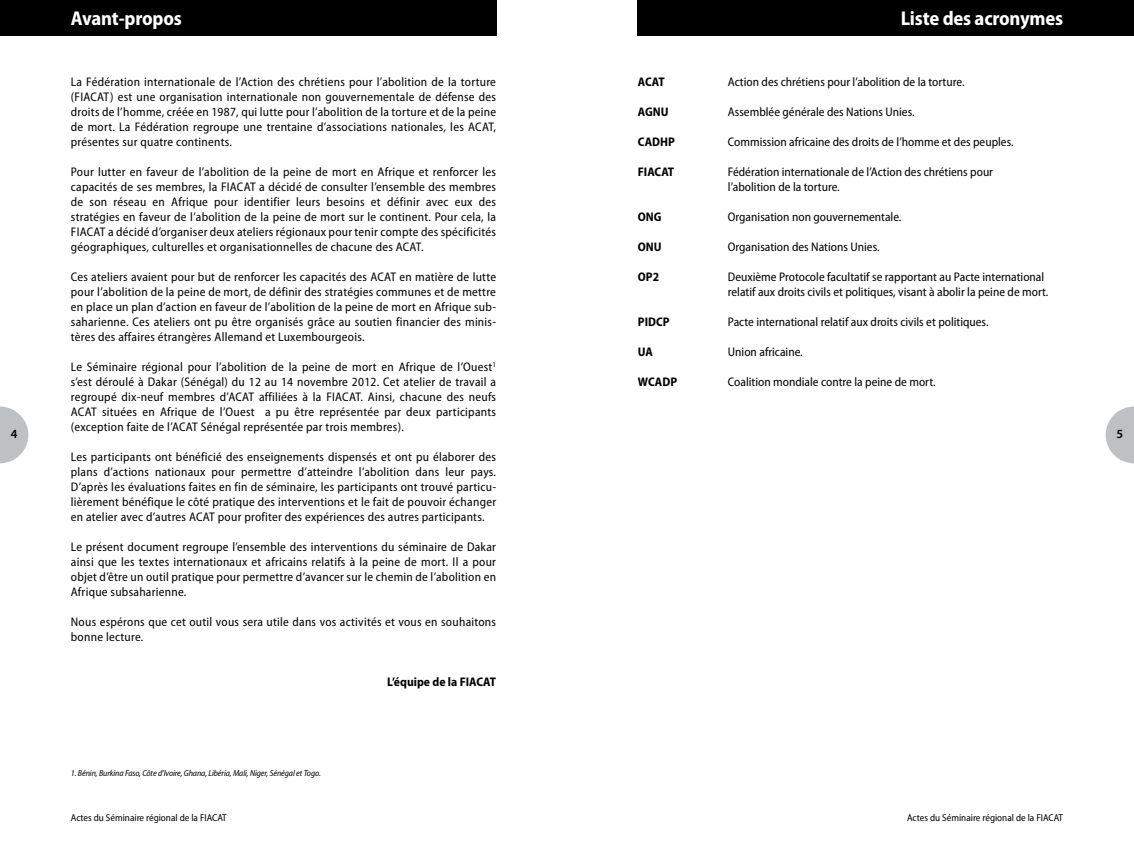
<style>
.page{position:relative;width:1134px;height:851px;background:#fff}
.page>*{position:absolute;margin:0;border:0;box-sizing:border-box;transform-origin:0 0}
.t1{font:700 semi-condensed 20px "Myriad Pro";letter-spacing:-.01em;color:#fff}
.t2{font:semi-condensed 12.5px/15px "Myriad Pro";color:#000;text-align:justify}
.t3{font:semi-condensed 12.5px/15px "Myriad Pro";letter-spacing:.02em;color:#000}
.t4{font:700 semi-condensed 12.5px "Myriad Pro";color:#000}
.t5{font:600 12.5px "Myriad Pro";color:#000}
.t6{font:semi-condensed 10px "Myriad Pro";color:#000}
.t7{font:italic semi-condensed 8.75px "Myriad Pro";letter-spacing:-.01em;color:#000}
</style>
<div class="page">
<svg style="left:0;top:406px;width:28px;height:57px"></svg>
<svg style="left:1106px;top:406px;width:28px;height:57px"></svg>
<div style="left:0;top:0;width:496px;height:35px;background:#000"></div>
<div style="left:638px;top:0;width:496px;height:35px;background:#000"></div>
<h1 class="t1" style="left:71px;top:7px;width:113px">Avant-propos</h1>
<h1 class="t1" style="left:901px;top:7px;width:164px">Liste des acronymes</h1>
<p class="t2" style="left:71px;top:74px;width:427px">La Fédération internationale de l’Action des chrétiens pour l’abolition de la torture (FIACAT) est une organisation internationale non gouvernementale de défense des droits de l’homme, créée en 1987, qui lutte pour l’abolition de la torture et de la peine de mort. La Fédération regroupe une trentaine d’associations nationales, les ACAT, présentes sur quatre continents.</p>
<p class="t2" style="left:71px;top:164px;width:427px">Pour lutter en faveur de l’abolition de la peine de mort en Afrique et renforcer les capacités de ses membres, la FIACAT a décidé de consulter l’ensemble des membres de son réseau en Afrique pour identifier leurs besoins et définir avec eux des stratégies en faveur de l’abolition de la peine de mort sur le continent. Pour cela, la FIACAT a décidé d’organiser deux ateliers régionaux pour tenir compte des spécificités géographiques, culturelles et organisationnelles de chacune des ACAT.</p>
<p class="t2" style="left:71px;top:269px;width:427px">Ces ateliers avaient pour but de renforcer les capacités des ACAT en matière de lutte pour l’abolition de la peine de mort, de définir des stratégies communes et de mettre en place un plan d’action en faveur de l’abolition de la peine de mort en Afrique sub&shy;saharienne. Ces ateliers ont pu être organisés grâce au soutien financier des minis&shy;tères des affaires étrangères Allemand et Luxembourgeois.</p>
<p class="t2" style="left:71px;top:359px;width:427px">Le Séminaire régional pour l’abolition de la peine de mort en Afrique de l’Ouest<sup>1 </sup>s’est déroulé à Dakar (Sénégal) du 12 au 14 novembre 2012. Cet atelier de travail a regroupé dix-neuf membres d’ACAT affiliées à la FIACAT. Ainsi, chacune des neufs ACAT situées en Afrique de l’Ouest a pu être représentée par deux participants (exception faite de l’ACAT Sénégal représentée par trois membres).</p>
<p class="t2" style="left:71px;top:449px;width:427px">Les participants ont bénéficié des enseignements dispensés et ont pu élaborer des plans d’actions nationaux pour permettre d’atteindre l’abolition dans leur pays.<br>D’après les évaluations faites en fin de séminaire, les participants ont trouvé particu&shy;lièrement bénéfique le côté pratique des interventions et le fait de pouvoir échanger en atelier avec d’autres ACAT pour profiter des expériences des autres participants.</p>
<p class="t2" style="left:71px;top:539px;width:427px">Le présent document regroupe l’ensemble des interventions du séminaire de Dakar ainsi que les textes internationaux et africains relatifs à la peine de mort. Il a pour objet d’être un outil pratique pour permettre d’avancer sur le chemin de l’abolition en Afrique subsaharienne.</p>
<p class="t3" style="left:71px;top:614px;width:427px">Nous espérons que cet outil vous sera utile dans vos activités et vous en souhaitons bonne lecture.</p>
<p class="t4" style="left:387px;top:675px;width:104px">L’équipe de la FIACAT</p>
<p class="t4" style="left:638px;top:75px;width:22px">ACAT</p>
<p class="t2" style="left:728px;top:74px;width:238px">Action des chrétiens pour l’abolition de la torture.</p>
<p class="t4" style="left:638px;top:105px;width:9px">AGNU</p>
<p class="t2" style="left:728px;top:104px;width:188px">Assemblée générale des Nations Unies.</p>
<p class="t4" style="left:638px;top:135px;width:37px">CADHP</p>
<p class="t2" style="left:728px;top:134px;width:287px">Commission africaine des droits de l’homme et des peuples.</p>
<p class="t4" style="left:638px;top:165px;width:31px">FIACAT</p>
<p class="t2" style="left:728px;top:164px;width:267px">Fédération internationale de l’Action des chrétiens pour l’abolition de la torture.</p>
<p class="t4" style="left:638px;top:210px;width:9px">ONG</p>
<p class="t2" style="left:728px;top:209px;width:175px">Organisation non gouvernementale.</p>
<p class="t4" style="left:638px;top:240px;width:9px">ONU</p>
<p class="t2" style="left:728px;top:239px;width:153px">Organisation des Nations Unies.</p>
<p class="t4" style="left:638px;top:270px;width:23px">OP 2</p>
<p class="t2" style="left:728px;top:269px;width:322px">Deuxième Protocole facultatif se rapportant au Pacte international relatif aux droits civils et politiques, visant à abolir la peine de mort.</p>
<p class="t4" style="left:638px;top:315px;width:33px">PIDCP</p>
<p class="t2" style="left:728px;top:314px;width:262px">Pacte international relatif aux droits civils et politiques.</p>
<p class="t4" style="left:638px;top:345px;width:8px">UA</p>
<p class="t2" style="left:728px;top:344px;width:76px">Union africaine.</p>
<p class="t4" style="left:638px;top:375px;width:24px">WCADP</p>
<p class="t2" style="left:728px;top:374px;width:209px">Coalition mondiale contre la peine de mort.</p>
<p class="t5" style="left:11px;top:426px;width:8px">4</p>
<p class="t5" style="left:1116px;top:426px;width:8px">5</p>
<p class="t7" style="left:71px;top:768px;width:251px">1. Bénin, Burkina Faso, Côte d’Ivoire, Ghana, Libéria, Mali, Niger, Sénégal et Togo.</p>
<p class="t6" style="left:71px;top:812px;width:157px">Actes du Séminaire régional de la FIACAT</p>
<p class="t6" style="left:907px;top:812px;width:157px">Actes du Séminaire régional de la FIACAT</p>
</div>
